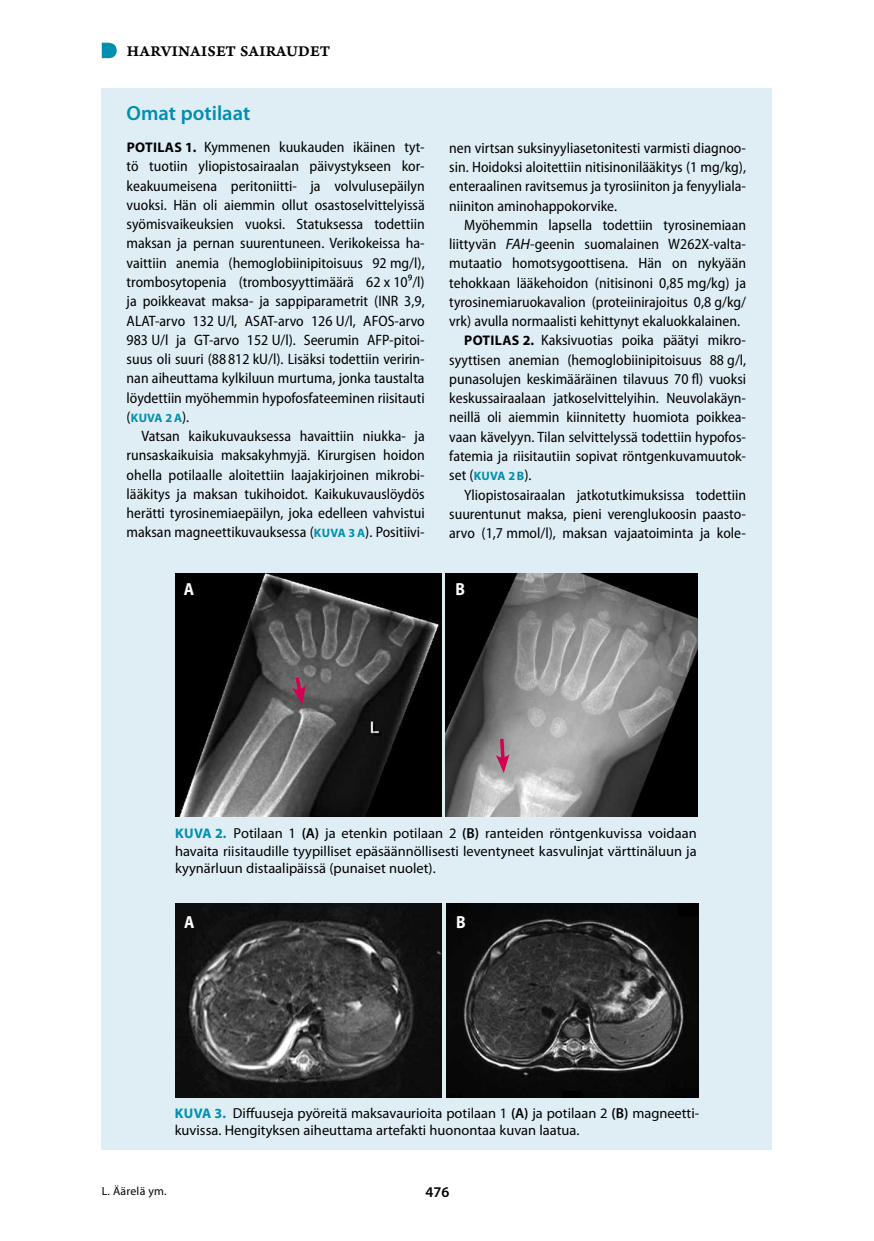
<style>
.page{position:relative;width:874px;height:1241px;background:#fff}
.page>*{position:absolute;margin:0;border:0;box-sizing:border-box;transform-origin:0 0}
.t1{font:600 20.65px "Myriad Pro";color:#008faf}
.t2{font:700 17.5px "Myriad Pro";color:#fff;scale:.9 1}
.t3{font:15.75px "Arno Pro Smbd Caption";letter-spacing:.015em;color:#000}
.t4{font:semi-condensed 15.05px/19.2px "Myriad Pro";color:#000;text-align:justify}
.t5{font:600 14.88px "Myriad Pro";color:#000}
.t6{font:14.35px/17.5px "Myriad Pro";color:#000;text-align:justify}
.t7{font:700 12.25px "Myriad Pro";letter-spacing:.02em;color:#008faf}
.t8{font:11.9px "Myriad Pro";letter-spacing:.02em;color:#000}
.s1{font-weight:700;font-stretch:normal;font-size:14px}
.s2{font-weight:400;font-stretch:semi-condensed;font-size:15.05px;color:#000}
.s3{font-weight:700;font-stretch:normal;font-size:12.25px;color:#008faf}
.s4{font-style:italic;font-stretch:normal}
.s5{font-weight:700;font-size:14px;color:#008faf}
.s6{font-weight:600}
</style>
<div class="page">
<div style="left:102px;top:88px;width:669px;height:1061px;background:#dfeef4"></div>
<img style="left:175px;top:573px;width:266px;height:243px">
<img style="left:445px;top:573px;width:251px;height:243px">
<svg style="left:292px;top:673px;width:13px;height:31px"></svg>
<svg style="left:495px;top:735px;width:14px;height:38px"></svg>
<img style="left:175px;top:903px;width:266px;height:193px">
<img style="left:446px;top:903px;width:252px;height:193px">
<svg style="left:102px;top:43px;width:15px;height:15px"></svg>
<p class="t3" style="left:127px;top:41px;width:205px">HARVINAISET SAIRAUDET</p>
<h1 class="t1" style="left:126px;top:100px;width:125px">Omat potilaat</h1>
<p class="t4" style="left:126px;top:137px;width:299px"><span class="s1">POTILAS 1.</span> Kymmenen kuukauden ikäinen tyt&shy;tö tuotiin yliopistosairaalan päivystykseen kor&shy;keakuumeisena peritoniitti- ja volvulusepäilyn vuoksi. Hän oli aiemmin ollut osastoselvittelyissä syömisvaikeuksien vuoksi. Statuksessa todettiin maksan ja pernan suurentuneen. Verikokeissa ha&shy;vaittiin anemia (hemoglobiinipitoisuus 92 mg/l), trombosytopenia (trombosyyttimäärä 62 x 109/l) ja poikkeavat maksa- ja sappiparametrit (INR 3,9, ALAT-arvo 132 U/l, ASAT-arvo 126 U/l, AFOS-arvo 983 U/l ja GT-arvo 152 U/l). Seerumin AFP-pitoi&shy;suus oli suuri (88 812 kU/l). Lisäksi todettiin veririn&shy;nan aiheuttama kylkiluun murtuma, jonka taustalta löydettiin myöhemmin hypofosfateeminen riisitauti</p>
<p class="t7" style="left:126px;top:409px;width:64px"><span class="s2">(</span>KUVA 2A<span class="s2">).</span></p>
<p class="t4" style="left:126px;top:426px;width:299px;text-indent:15px">Vatsan kaikukuvauksessa havaittiin niukka- ja runsaskaikuisia maksakyhmyjä. Kirurgisen hoidon ohella potilaalle aloitettiin laajakirjoinen mikrobi&shy;lääkitys ja maksan tukihoidot. Kaikukuvauslöydös herätti tyrosinemiaepäilyn, joka edelleen vahvistui maksan magneettikuvauksessa (<span class="s3">KUVA 3A</span>). Positiivi-</p>
<p class="t4" style="left:449px;top:138px;width:298px">nen virtsan suksinyyliasetonitesti varmisti diagnoo&shy;sin. Hoidoksi aloitettiin nitisinonilääkitys (1 mg/kg), enteraalinen ravitsemus ja tyrosiiniton ja fenyyliala&shy;niiniton aminohappokorvike.</p>
<p class="t4" style="left:464px;top:215px;width:283px">Myöhemmin lapsella todettiin tyrosinemiaan</p>
<p class="t4" style="left:449px;top:234px;width:297px">liittyvän <span class="s4">FAH</span>-geenin suomalainen W262X-valta-</p>
<p class="t4" style="left:449px;top:253px;width:298px">mutaatio homotsygoottisena. Hän on nykyään</p>
<p class="t4" style="left:449px;top:273px;width:298px">tehokkaan lääkehoidon (nitisinoni 0,85 mg/kg) ja</p>
<p class="t4" style="left:449px;top:292px;width:298px">tyrosinemiaruokavalion (proteiinirajoitus 0,8 g/kg/</p>
<p class="t4" style="left:449px;top:311px;width:292px">vrk) avulla normaalisti kehittynyt ekaluokkalainen.</p>
<p class="t4" style="left:464px;top:330px;width:283px"><span class="s1">POTILAS 2.</span> Kaksivuotias poika päätyi mikro-</p>
<p class="t4" style="left:449px;top:350px;width:298px">syyttisen anemian (hemoglobiinipitoisuus 88 g/l,</p>
<p class="t4" style="left:449px;top:369px;width:298px">punasolujen keskimääräinen tilavuus 70 fl) vuoksi</p>
<p class="t4" style="left:449px;top:388px;width:298px">keskussairaalaan jatkoselvittelyihin. Neuvolakäyn-</p>
<p class="t4" style="left:449px;top:407px;width:298px">neillä oli aiemmin kiinnitetty huomiota poikkea-</p>
<p class="t4" style="left:449px;top:427px;width:298px">vaan kävelyyn. Tilan selvittelyssä todettiin hypofos-</p>
<p class="t4" style="left:449px;top:446px;width:298px">fatemia ja riisitautiin sopivat röntgenkuvamuutok-</p>
<p class="t4" style="left:449px;top:465px;width:84px">set (<span class="s3">KUVA 2B</span>).</p>
<p class="t4" style="left:464px;top:484px;width:283px">Yliopistosairaalan jatkotutkimuksissa todettiin</p>
<p class="t4" style="left:449px;top:504px;width:297px">suurentunut maksa, pieni verenglukoosin paasto-</p>
<p class="t4" style="left:449px;top:523px;width:297px">arvo (1,7 mmol/l), maksan vajaatoiminta ja kole-</p>
<p class="t2" style="left:184px;top:577px;width:13px">A</p>
<p class="t2" style="left:455px;top:577px;width:12px">B</p>
<p class="t6" style="left:175px;top:824px;width:523px"><span class="s5">KUVA 2.</span> Potilaan 1 <span class="s6">(A)</span> ja etenkin potilaan 2 <span class="s6">(B)</span> ranteiden röntgenkuvissa voidaan havaita riisitaudille tyypilliset epäsäännöllisesti leventyneet kasvulinjat värttinäluun ja kyynärluun distaalipäissä (punaiset nuolet).</p>
<p class="t2" style="left:184px;top:910px;width:13px">A</p>
<p class="t2" style="left:456px;top:910px;width:12px">B</p>
<p class="t6" style="left:175px;top:1103px;width:525px"><span class="s5">KUVA 3.</span> Diffuuseja pyöreitä maksavaurioita potilaan 1 <span class="s6">(A)</span> ja potilaan 2 <span class="s6">(B)</span> magneetti&shy;kuvissa. Hengityksen aiheuttama artefakti huonontaa kuvan laatua.</p>
<p class="t8" style="left:102px;top:1183px;width:66px">L. Äärelä ym.</p>
<p class="t5" style="left:425px;top:1182px;width:25px">476</p>
</div>
